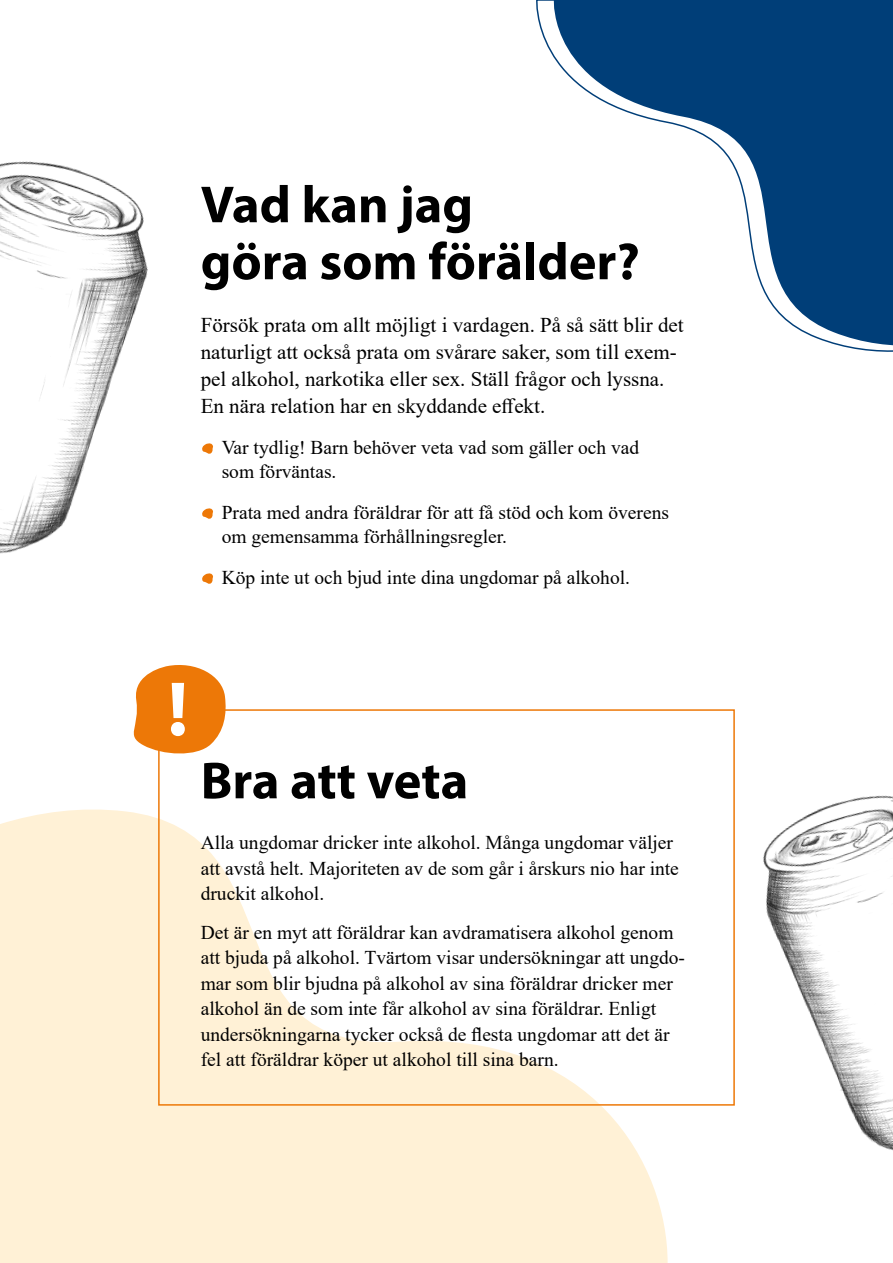
<style>
.page{position:relative;width:893px;height:1263px;background:#fff}
.page>*{position:absolute;margin:0;border:0;box-sizing:border-box;transform-origin:0 0}
.t1{font:700 77.7px "Myriad Pro";color:#fff}
.Rubrik_H1{font:700 52.5px/57px "Myriad Pro";color:#000}
.Ingress{font:21px/27px "Times New Roman";color:#000}
.Brödtext{font:19.5px/25.5px "Times New Roman";color:#000}
</style>
<div class="page">
<img style="left:0;top:161px;width:148px;height:393px">
<img style="left:763px;top:795px;width:130px;height:356px">
<svg style="left:536px;top:0;width:357px;height:352px"></svg>
<svg style="left:0;top:809px;width:668px;height:454px;fill:#fff1d6"></svg>
<svg style="left:202px;top:443px;width:11px;height:11px"></svg>
<svg style="left:202px;top:508px;width:11px;height:11px"></svg>
<svg style="left:202px;top:573px;width:11px;height:11px"></svg>
<div style="left:158px;top:709px;width:577px;height:397px;border:2px solid #ed7807"></div>
<svg style="left:133px;top:665px;width:94px;height:92px"></svg>
<h1 class="Rubrik_H1" style="left:201px;top:174px;width:441px">Vad kan jag<br>göra som förälder?</h1>
<p class="Ingress" style="left:201px;top:311px;width:484px">Försök prata om allt möjligt i vardagen. På så sätt blir det naturligt att också prata om svårare saker, som till exem&shy;pel alkohol, narkotika eller sex. Ställ frågor och lyssna.<br>En nära relation har en skyddande effekt.</p>
<p class="Brödtext" style="left:222px;top:435px;width:419px;line-height:24px">Var tydlig! Barn behöver veta vad som gäller och vad som förväntas.</p>
<p class="Brödtext" style="left:222px;top:500px;width:449px;line-height:24px">Prata med andra föräldrar för att få stöd och kom överens om gemensamma förhållningsregler.</p>
<p class="Brödtext" style="left:222px;top:564px;width:410px">Köp inte ut och bjud inte dina ungdomar på alkohol.</p>
<h1 class="t1" style="left:168px;top:658px;width:22px">!</h1>
<h1 class="Rubrik_H1" style="left:201px;top:750px;width:269px">Bra att veta</h1>
<p class="Brödtext" style="left:201px;top:829px;width:480px">Alla ungdomar dricker inte alkohol. Många ungdomar väljer att avstå helt. Majoriteten av de som går i årskurs nio har inte druckit alkohol.</p>
<p class="Brödtext" style="left:201px;top:919px;width:486px">Det är en myt att föräldrar kan avdramatisera alkohol genom att bjuda på alkohol. Tvärtom visar undersökningar att ungdo&shy;mar som blir bjudna på alkohol av sina föräldrar dricker mer alkohol än de som inte får alkohol av sina föräldrar. Enligt undersökningarna tycker också de flesta ungdomar att det är fel att föräldrar köper ut alkohol till sina barn.</p>
</div>
